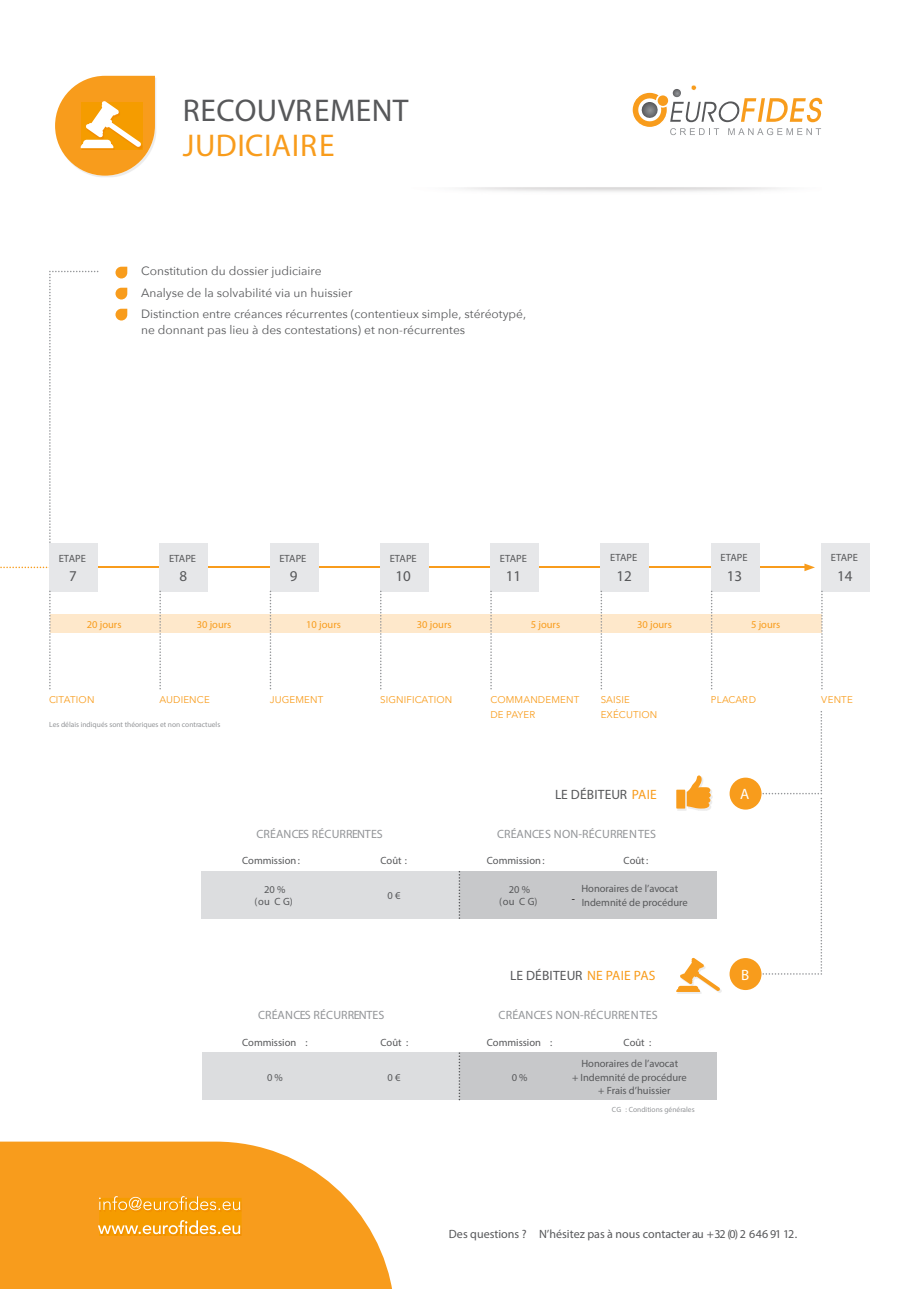
<style>
.page{position:relative;width:919px;height:1289px;background:#fff}
.page>*{position:absolute;margin:0;border:0;box-sizing:border-box;transform-origin:0 0}
.t1{font:31.5px "Myriad Pro";letter-spacing:.015em;color:#57585a}
.t2{font:31.5px "Myriad Pro";letter-spacing:.015em;color:#f89c1c}
.t3{font:15px "Myriad Pro";color:#57585a}
.t4{font:15px "Myriad Pro";color:#fff}
.t5{font:13.5px "Myriad Pro";letter-spacing:.015em;color:#57585a}
.t6{font:12px/21px "Avenir Next";color:#57585a}
.t7{font:12px "Myriad Pro";letter-spacing:.015em;color:#939598}
.t8{font:12px "Myriad Pro";color:#57585a}
.t9{font:10.5px/12px "Myriad Pro";color:#57585a;text-align:center}
.t10{font:10.5px "Myriad Pro";color:#f89c1c}
.t11{font:9.75px/15px "Avenir Next";letter-spacing:.015em;color:#f89c1c}
.t12{font:7.5px "Myriad Pro";color:#939598}
.s1{color:#f89c1c}
.s2{font-size:16.5px;color:#231f20}
</style>
<div class="page">
<div style="left:458px;top:870px;width:258px;height:48px;background:#c7c8ca"></div>
<svg style="left:0;top:1141px;width:392px;height:147px;background:#f8a838"></svg>
<div style="left:51px;top:614px;width:770px;height:18px;background:#fee8cb"></div>
<img style="left:99px;top:1197px;width:142px;height:38px">
<svg style="left:99px;top:1195px;width:141px;height:14px;background:#f6aa31"></svg>
<svg style="left:98px;top:1219px;width:142px;height:14px;background:#f6b13b"></svg>
<hr style="left:81px;top:566px;width:725px;height:2px;background:#f89c1c">
<svg style="left:804px;top:563px;width:10px;height:8px"></svg>
<svg style="left:0;top:566px;width:49px;height:2px"></svg>
<div style="left:49px;top:543px;width:49px;height:48px;background:#e6e7e9"></div>
<div style="left:159px;top:543px;width:49px;height:48px;background:#e6e7e9"></div>
<div style="left:269px;top:543px;width:49px;height:48px;background:#e6e7e9"></div>
<div style="left:380px;top:543px;width:48px;height:48px;background:#e6e7e9"></div>
<div style="left:490px;top:543px;width:48px;height:48px;background:#e6e7e9"></div>
<div style="left:600px;top:543px;width:49px;height:48px;background:#e6e7e9"></div>
<div style="left:710px;top:543px;width:49px;height:48px;background:#e6e7e9"></div>
<div style="left:820px;top:543px;width:49px;height:48px;background:#e6e7e9"></div>
<svg style="left:49px;top:590px;width:2px;height:99px"></svg>
<svg style="left:49px;top:271px;width:49px;height:272px"></svg>
<svg style="left:159px;top:590px;width:2px;height:99px"></svg>
<svg style="left:269px;top:590px;width:2px;height:99px"></svg>
<svg style="left:380px;top:590px;width:1px;height:99px"></svg>
<svg style="left:490px;top:591px;width:1px;height:98px"></svg>
<svg style="left:600px;top:591px;width:1px;height:98px"></svg>
<svg style="left:710px;top:590px;width:2px;height:99px"></svg>
<svg style="left:820px;top:590px;width:2px;height:99px"></svg>
<svg style="left:55px;top:76px;width:101px;height:101px"></svg>
<svg style="left:759px;top:711px;width:62px;height:263px"></svg>
<div style="left:201px;top:870px;width:259px;height:48px;background:#dcdddf"></div>
<div style="left:458px;top:1052px;width:258px;height:48px;background:#c7c8ca"></div>
<div style="left:201px;top:1052px;width:258px;height:48px;background:#dcdddf"></div>
<svg style="left:458px;top:1052px;width:2px;height:48px"></svg>
<svg style="left:458px;top:870px;width:2px;height:48px"></svg>
<div style="left:729px;top:777px;width:32px;height:32px;background:#f89c1c;border-radius:50%"></div>
<img style="left:677px;top:789px;width:35px;height:21px">
<div style="left:676px;top:789px;width:9px;height:19px;background:#f89c1c"></div>
<svg style="left:686px;top:775px;width:24px;height:33px"></svg>
<div style="left:729px;top:957px;width:32px;height:32px;background:#f89c1c;border-radius:50%"></div>
<img style="left:677px;top:987px;width:44px;height:6px">
<svg style="left:676px;top:957px;width:43px;height:34px"></svg>
<svg style="left:115px;top:267px;width:12px;height:11px"></svg>
<svg style="left:115px;top:288px;width:12px;height:11px"></svg>
<svg style="left:115px;top:309px;width:12px;height:11px"></svg>
<svg style="left:632px;top:85px;width:190px;height:50px"></svg>
<h1 class="t1" style="left:183px;top:91px;width:227px">RECOUVREMENT</h1>
<h1 class="t2" style="left:183px;top:126px;width:153px">JUDICIAIRE</h1>
<p class="t6" style="left:141px;top:260px;width:386px">Constitution du dossier judiciaire<br>Analyse de la solvabilité via un huissier<br>Distinction entre créances récurrentes (contentieux simple, stéréotypé,</p>
<p class="t6" style="left:141px;top:319px;width:325px">ne donnant pas lieu à des contestations) et non-récurrentes</p>
<p class="t9" style="left:59px;top:552px;width:29px">ETAPE</p>
<h2 class="t3" style="left:69px;top:567px;width:9px">7</h2>
<p class="t9" style="left:169px;top:552px;width:29px">ETAPE</p>
<h2 class="t3" style="left:179px;top:567px;width:9px">8</h2>
<p class="t9" style="left:279px;top:552px;width:29px">ETAPE</p>
<h2 class="t3" style="left:290px;top:567px;width:9px">9</h2>
<p class="t9" style="left:389px;top:552px;width:29px">ETAPE</p>
<h2 class="t3" style="left:395px;top:567px;width:17px">10</h2>
<p class="t9" style="left:499px;top:552px;width:29px">ETAPE</p>
<h2 class="t3" style="left:505px;top:567px;width:17px">11</h2>
<p class="t9" style="left:610px;top:551px;width:29px">ETAPE</p>
<h2 class="t3" style="left:616px;top:566px;width:17px">12</h2>
<p class="t9" style="left:720px;top:551px;width:29px">ETAPE</p>
<h2 class="t3" style="left:726px;top:566px;width:17px">13</h2>
<p class="t9" style="left:830px;top:551px;width:29px">ETAPE</p>
<h2 class="t3" style="left:836px;top:566px;width:17px">14</h2>
<p class="t10" style="left:87px;top:617px;width:36px">20 jours</p>
<p class="t10" style="left:197px;top:617px;width:36px">30 jours</p>
<p class="t10" style="left:306px;top:617px;width:36px">10 jours</p>
<p class="t10" style="left:417px;top:617px;width:36px">30 jours</p>
<p class="t10" style="left:530px;top:617px;width:31px">5 jours</p>
<p class="t10" style="left:636px;top:617px;width:36px">30 jours</p>
<p class="t10" style="left:750px;top:617px;width:31px">5 jours</p>
<p class="t11" style="left:49px;top:692px;width:47px">CITATION</p>
<p class="t11" style="left:159px;top:692px;width:52px">AUDIENCE</p>
<p class="t11" style="left:270px;top:692px;width:55px">JUGEMENT</p>
<p class="t11" style="left:380px;top:691px;width:74px">SIGNIFICATION</p>
<p class="t11" style="left:490px;top:691px;width:90px">COMMANDEMENT<br>DE PAYER</p>
<p class="t11" style="left:600px;top:691px;width:58px">SAISIE<br>EXÉCUTION</p>
<p class="t11" style="left:710px;top:691px;width:47px">PLACARD</p>
<p class="t11" style="left:820px;top:691px;width:33px">VENTE</p>
<p class="t12" style="left:49px;top:720px;width:173px">Les délais indiqués sont théoriques et non contractuels</p>
<p class="t5" style="left:554px;top:786px;width:103px">LE DÉBITEUR <span class="s1">PAIE</span></p>
<h2 class="t4" style="left:739px;top:784px;width:11px">A</h2>
<p class="t7" style="left:256px;top:826px;width:128px">CRÉANCES RÉCURRENTES</p>
<p class="t7" style="left:496px;top:826px;width:160px">CRÉANCES NON-RÉCURRENTES</p>
<p class="t9" style="left:242px;top:854px;width:59px">Commission :</p>
<p class="t9" style="left:254px;top:883px;width:40px">20% (ou C G)</p>
<p class="t9" style="left:380px;top:854px;width:28px">Coût :</p>
<p class="t9" style="left:387px;top:889px;width:14px">0 €</p>
<p class="t9" style="left:486px;top:854px;width:59px">Commission :</p>
<p class="t9" style="left:499px;top:883px;width:40px">20% (ou C G)</p>
<p class="t9" style="left:623px;top:854px;width:26px">Coût:</p>
<p class="t9" style="left:581px;top:882px;width:98px">Honoraires de l’avocat</p>
<p class="t9" style="left:571px;top:896px;width:117px"><span class="s2">-</span> Indemnité de procédure</p>
<p class="t5" style="left:510px;top:966px;width:147px">LE DÉBITEUR <span class="s1">NE PAIE PAS</span></p>
<h2 class="t4" style="left:740px;top:965px;width:10px">B</h2>
<p class="t7" style="left:258px;top:1007px;width:128px">CRÉANCES RÉCURRENTES</p>
<p class="t7" style="left:498px;top:1007px;width:160px">CRÉANCES NON-RÉCURRENTES</p>
<p class="t9" style="left:242px;top:1035px;width:67px">Commission :</p>
<p class="t9" style="left:267px;top:1070px;width:17px">0%</p>
<p class="t9" style="left:380px;top:1035px;width:29px">Coût :</p>
<p class="t9" style="left:387px;top:1070px;width:14px">0 €</p>
<p class="t9" style="left:486px;top:1035px;width:67px">Commission :</p>
<p class="t9" style="left:511px;top:1070px;width:17px">0%</p>
<p class="t9" style="left:623px;top:1035px;width:29px">Coût :</p>
<p class="t9" style="left:581px;top:1057px;width:98px">Honoraires de l’avocat</p>
<p class="t9" style="left:572px;top:1070px;width:116px">+ Indemnité de procédure</p>
<p class="t9" style="left:598px;top:1084px;width:74px">+ Frais d’huissier</p>
<p class="t12" style="left:611px;top:1104px;width:84px">CG : Conditions générales</p>
<p class="t8" style="left:449px;top:1226px;width:349px">Des questions ? N’hésitez pas à nous contacter au + 32 (0) 2 6 4 6 91 12 .</p>
</div>
